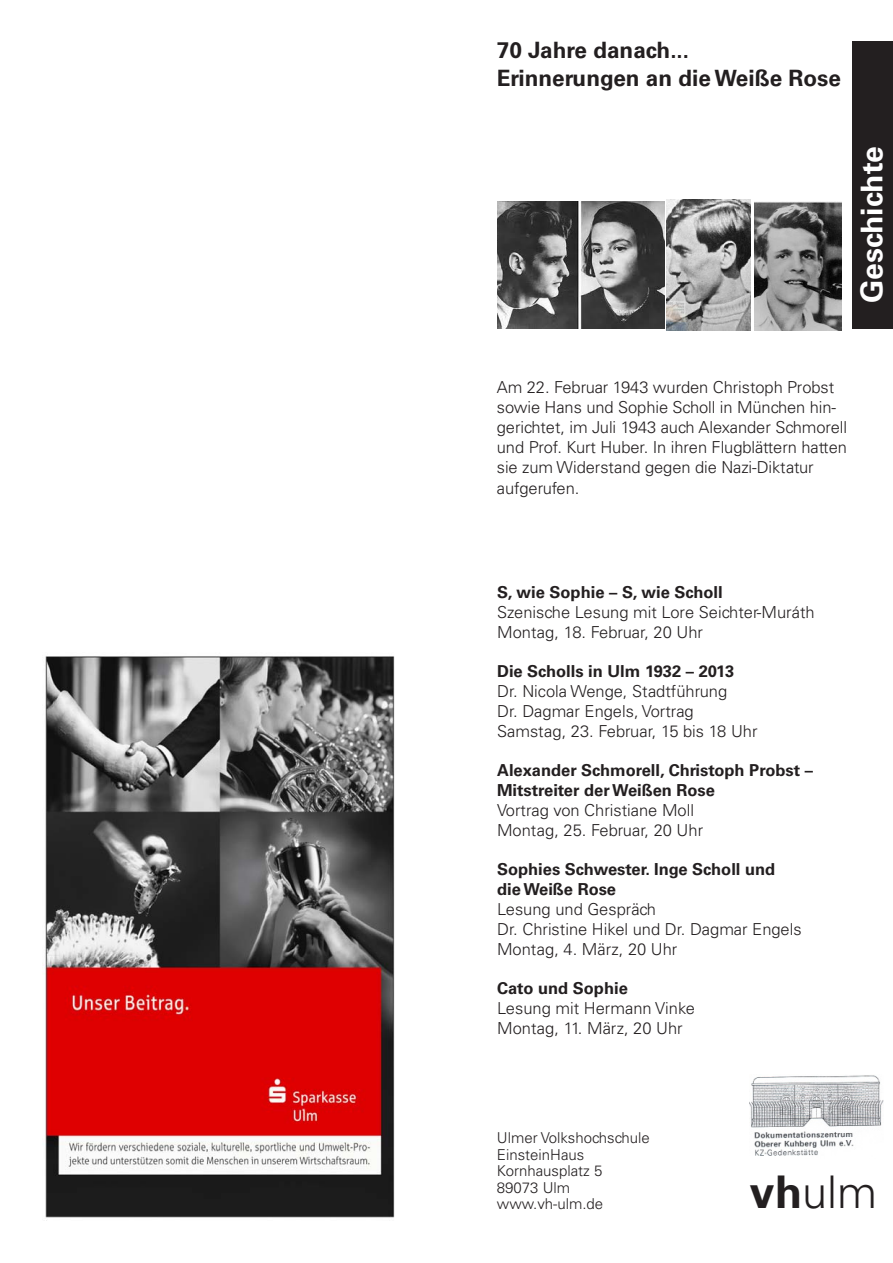
<style>
.page{position:relative;width:893px;height:1263px;background:#fff}
.page>*{position:absolute;margin:0;border:0;box-sizing:border-box;transform-origin:0 0}
.Inhalt__Bilduntersch{font:300 45px "Univers LT Std";color:#231f20}
.Titel__weiss_für_Bal{font:700 30px "Univers LT Std";color:#fff}
.Inhalt__gross__Fließ{font:700 22.5px "Univers LT Std";color:#231f20}
.Inhalt__gross__Fließ-2{font:300 16.5px/19.8px "Univers LT Std";letter-spacing:-.005em;color:#231f20}
.Inhalt__Bilduntersch-2{font:300 16.5px "Univers LT Std";color:#231f20}
.Inhalt__Bilduntersch-3{font:700 16.5px "Univers LT Std";color:#231f20}
.t1{font:300 15px "Univers LT Std";color:#231f20}
.s1{font-weight:700}
</style>
<div class="page">
<div style="left:852px;top:41px;width:41px;height:288px;background:#231f20"></div>
<img style="left:754px;top:201px;width:87px;height:129px">
<img style="left:667px;top:199px;width:83px;height:131px">
<img style="left:497px;top:201px;width:167px;height:128px">
<img style="left:750px;top:1075px;width:133px;height:81px">
<img style="left:44px;top:656px;width:351px;height:562px">
<p class="Inhalt__gross__Fließ" style="left:497px;top:37px;width:194px">70 Jahre danach...</p>
<p class="Inhalt__gross__Fließ" style="left:497px;top:64px;width:346px">Erinnerungen an die Weiße Rose</p>
<p class="Titel__weiss_für_Bal" style="left:854px;top:303px;width:158px;rotate:-90deg">Geschichte</p>
<p class="Inhalt__gross__Fließ-2" style="left:497px;top:378px;width:352px">Am 22. Februar 1943 wurden Christoph Probst sowie Hans und Sophie Scholl in München hin&shy;gerichtet, im Juli 1943 auch Alexander Schmorell und Prof. Kurt Huber. In ihren Flugblättern hatten sie zum Widerstand gegen die Nazi-Diktatur</p>
<p class="Inhalt__gross__Fließ-2" style="left:497px;top:478px;width:84px">aufgerufen.</p>
<p class="Inhalt__Bilduntersch-3" style="left:497px;top:583px;width:227px">S, wie Sophie – S, wie Scholl</p>
<p class="Inhalt__gross__Fließ-2" style="left:497px;top:602px;width:319px">Szenische Lesung mit Lore Seichter-Muráth</p>
<p class="Inhalt__gross__Fließ-2" style="left:497px;top:622px;width:207px">Montag, 18. Februar, 20 Uhr</p>
<p class="Inhalt__Bilduntersch-3" style="left:497px;top:662px;width:239px">Die Scholls in Ulm 1932 – 2013</p>
<p class="Inhalt__Bilduntersch-2" style="left:497px;top:681px;width:232px">Dr. Nicola Wenge, Stadtführung</p>
<p class="Inhalt__Bilduntersch-2" style="left:497px;top:701px;width:198px">Dr. Dagmar Engels, Vortrag</p>
<p class="Inhalt__Bilduntersch-2" style="left:497px;top:721px;width:262px">Samstag, 23. Februar, 15 bis 18 Uhr</p>
<p class="Inhalt__Bilduntersch-3" style="left:497px;top:761px;width:317px">Alexander Schmorell, Christoph Probst –</p>
<p class="Inhalt__Bilduntersch-3" style="left:497px;top:781px;width:219px">Mitstreiter der Weißen Rose</p>
<p class="Inhalt__Bilduntersch-2" style="left:497px;top:800px;width:198px">Vortrag von Christiane Moll</p>
<p class="Inhalt__Bilduntersch-2" style="left:497px;top:820px;width:208px">Montag, 25. Februar, 20 Uhr</p>
<p class="Inhalt__Bilduntersch-3" style="left:497px;top:860px;width:280px">Sophies Schwester. Inge Scholl und</p>
<p class="Inhalt__Bilduntersch-3" style="left:497px;top:880px;width:121px">die Weiße Rose</p>
<p class="Inhalt__Bilduntersch-2" style="left:497px;top:899px;width:161px">Lesung und Gespräch</p>
<p class="Inhalt__Bilduntersch-2" style="left:497px;top:919px;width:306px">Dr. Christine Hikel und Dr. Dagmar Engels</p>
<p class="Inhalt__Bilduntersch-2" style="left:497px;top:939px;width:182px">Montag, 4. März, 20 Uhr</p>
<p class="Inhalt__Bilduntersch-3" style="left:497px;top:979px;width:132px">Cato und Sophie</p>
<p class="Inhalt__Bilduntersch-2" style="left:497px;top:998px;width:199px">Lesung mit Hermann Vinke</p>
<p class="Inhalt__Bilduntersch-2" style="left:497px;top:1018px;width:187px">Montag, 11. März, 20 Uhr</p>
<p class="t1" style="left:497px;top:1129px;width:154px">Ulmer Volkshochschule</p>
<p class="t1" style="left:497px;top:1145px;width:89px">EinsteinHaus</p>
<p class="t1" style="left:497px;top:1162px;width:107px">Kornhausplatz 5</p>
<p class="t1" style="left:497px;top:1178px;width:75px">89073 Ulm</p>
<p class="t1" style="left:497px;top:1195px;width:108px">www.vh-ulm.de</p>
<p class="Inhalt__Bilduntersch" style="left:750px;top:1165px;width:129px"><span class="s1">vh</span>ulm</p>
</div>
